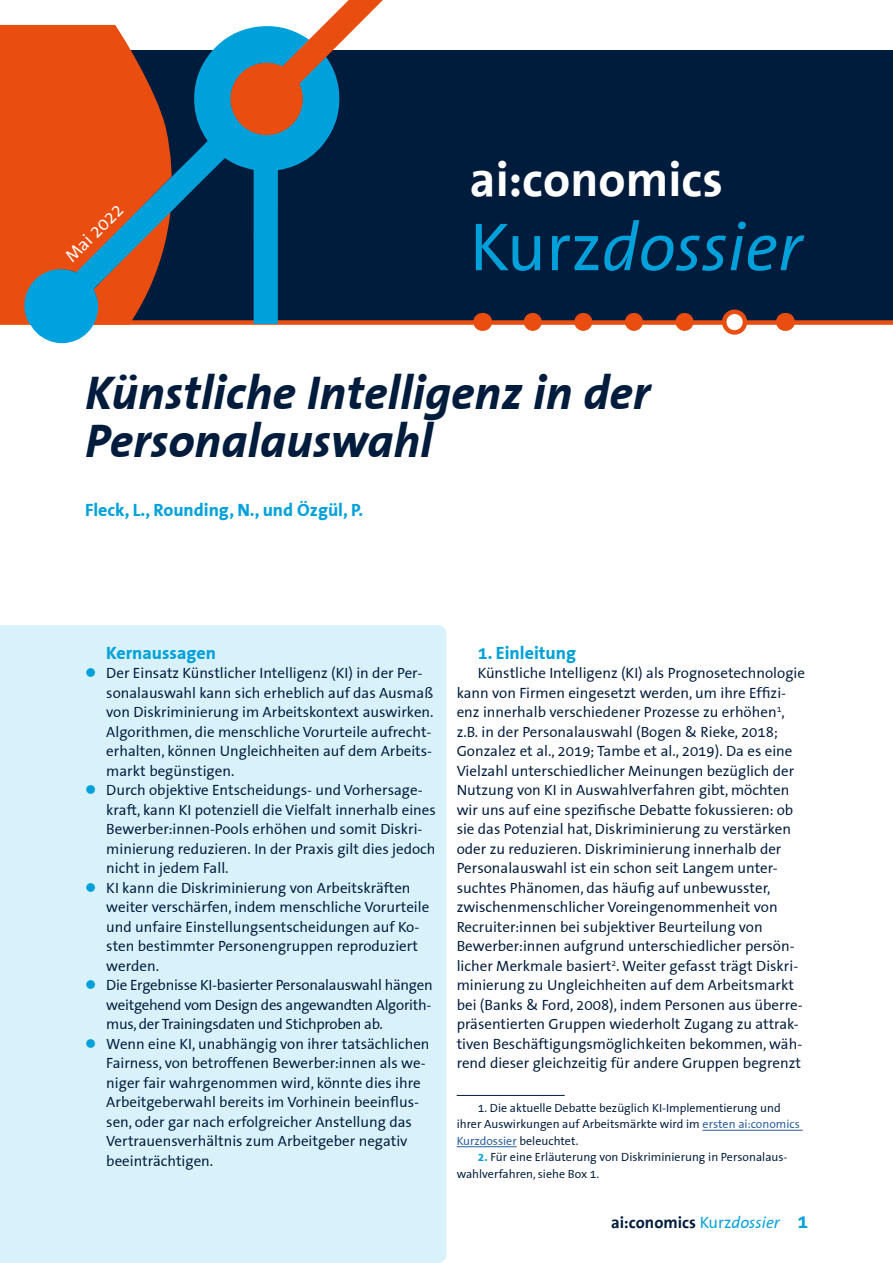
<style>
.page{position:relative;width:893px;height:1263px;background:#fff}
.page>*{position:absolute;margin:0;border:0;box-sizing:border-box;transform-origin:0 0}
.t1{font:italic 68.55px "The Sans Correspondence";color:#00a1db}
.t2{font:700 49.2px "The Sans";color:#fff}
.Heading_1{font:italic 700 48px/48px "The Sans Correspondence";color:#001c3d}
.authors{font:700 18px "The Sans Correspondence";color:#00a1db}
.Heading_2{font:700 18px "The Sans Correspondence";color:#00a1db}
.t3{font:18px "The Sans Correspondence";color:#fff}
.t4{font:700 16.5px "The Sans";color:#001c3d}
.Bodytext{font:15px/19.5px "The Sans Correspondence";color:#001c3d}
.Footnote_text{font:12px/16.5px "The Sans Correspondence";color:#001c3d}
.s1{font-style:normal}
.s2{color:#275b9b}
.s3{font-weight:700;color:#00a1db}
.s4{font-family:"The Sans Correspondence";font-weight:400;color:#00a1db}
.s5{font-family:"The Sans Correspondence";font-weight:400;font-style:italic;color:#00a1db}
.s6{font-family:"The Sans Correspondence";font-size:19.5px;color:#00a1db}
</style>
<div class="page">
<div style="left:0;top:50px;width:893px;height:271px;background:#001c3d"></div>
<svg style="left:533px;top:313px;width:214px;height:18px"></svg>
<svg style="left:482px;top:313px;width:1px;height:18px"></svg>
<svg style="left:785px;top:313px;width:1px;height:18px"></svg>
<div style="left:0;top:320px;width:893px;height:5px;background:#e94e10"></div>
<svg style="left:724px;top:312px;width:21px;height:20px"></svg>
<div style="left:722px;top:310px;width:25px;height:25px;border:4px solid #e94e10;border-radius:50%"></div>
<div style="left:0;top:25px;width:172px;height:300px;background:#e94e10"></div>
<svg style="left:17px;top:24px;width:325px;height:300px"></svg>
<svg style="left:228px;top:0;width:155px;height:138px"></svg>
<div style="left:26px;top:271px;width:72px;height:72px;background:#00a1df;border-radius:50%"></div>
<div style="left:0;top:625px;width:446px;height:638px;background:#d9f1fa"></div>
<hr style="left:457px;top:1095px;width:108px;height:1px;background:#001c3d">
<hr style="left:703px;top:1130px;width:100px;height:1px;background:#275b9b">
<hr style="left:457px;top:1146px;width:60px;height:1px;background:#275b9b">
<svg style="left:86px;top:668px;width:9px;height:9px"></svg>
<svg style="left:86px;top:785px;width:9px;height:9px"></svg>
<svg style="left:86px;top:883px;width:9px;height:8px"></svg>
<svg style="left:86px;top:980px;width:9px;height:9px"></svg>
<svg style="left:86px;top:1039px;width:9px;height:8px"></svg>
<p class="t3" style="left:61px;top:252px;width:75px;rotate:-45deg">Mai 2022</p>
<h2 class="t2" style="left:470px;top:138px;width:255px">ai:conomics</h2>
<h1 class="t1" style="left:470px;top:212px;width:333px"><span class="s1">Kurz</span>dossier</h1>
<h1 class="Heading_1" style="left:85px;top:371px;width:567px">Künstliche Intelligenz in der<br>Personalauswahl</h1>
<p class="authors" style="left:85px;top:500px;width:280px">Fleck, L., Rounding, N., und Özgül, P.</p>
<h2 class="Heading_2" style="left:106px;top:643px;width:111px">Kernaussagen</h2>
<p class="Bodytext" style="left:106px;top:664px;width:329px">Der Einsatz Künstlicher Intelligenz (KI) in der Per&shy;sonalauswahl kann sich erheblich auf das Ausmaß von Diskriminierung im Arbeitskontext auswirken.<br>Algorithmen, die menschliche Vorurteile aufrecht&shy;erhalten, können Ungleichheiten auf dem Arbeits&shy;markt begünstigen.</p>
<p class="Bodytext" style="left:106px;top:781px;width:331px">Durch objektive Entscheidungs- und Vorhersage&shy;kraft, kann KI potenziell die Vielfalt innerhalb eines Bewerber:innen-Pools erhöhen und somit Diskri&shy;minierung reduzieren. In der Praxis gilt dies jedoch nicht in jedem Fall.</p>
<p class="Bodytext" style="left:106px;top:878px;width:324px">KI kann die Diskriminierung von Arbeitskräften weiter verschärfen, indem menschliche Vorurteile und unfaire Einstellungsentscheidungen auf Ko&shy;sten bestimmter Personengruppen reproduziert werden.</p>
<p class="Bodytext" style="left:106px;top:976px;width:328px;text-align:justify">Die Ergebnisse KI-basierter Personalauswahl hängen weitgehend vom Design des angewandten Algorith&shy;mus, der Trainingsdaten und Stichproben ab.</p>
<p class="Bodytext" style="left:106px;top:1034px;width:325px">Wenn eine KI, unabhängig von ihrer tatsächlichen Fairness, von betroffenen Bewerber:innen als we&shy;niger fair wahrgenommen wird, könnte dies ihre Arbeitgeberwahl bereits im Vorhinein beeinflus&shy;sen, oder gar nach erfolgreicher Anstellung das Vertrauensverhältnis zum Arbeitgeber negativ beeinträchtigen.</p>
<h2 class="Heading_2" style="left:478px;top:643px;width:100px">1. Einleitung</h2>
<p class="Bodytext" style="left:457px;top:664px;width:350px;text-indent:21px">Künstliche Intelligenz (KI) als Prognosetechnologie kann von Firmen eingesetzt werden, um ihre Effizi&shy;enz innerhalb verschiedener Prozesse zu erhöhen<sup>1</sup>, z.B. in der Personalauswahl (Bogen &amp; Rieke, 2018; Gonzalez et al., 2019; Tambe et al., 2019). Da es eine Vielzahl unterschiedlicher Meinungen bezüglich der Nutzung von KI in Auswahlverfahren gibt, möchten wir uns auf eine spezifische Debatte fokussieren: ob sie das Potenzial hat, Diskriminierung zu verstärken oder zu reduzieren. Diskriminierung innerhalb der Personalauswahl ist ein schon seit Langem unter&shy;suchtes Phänomen, das häufig auf unbewusster, zwischenmenschlicher Voreingenommenheit von Recruiter:innen bei subjektiver Beurteilung von Bewerber:innen aufgrund unterschiedlicher persön&shy;licher Merkmale basiert<sup>2</sup>. Weiter gefasst trägt Diskri&shy;minierung zu Ungleichheiten auf dem Arbeitsmarkt bei (Banks &amp; Ford, 2008), indem Personen aus überre&shy;präsentierten Gruppen wiederholt Zugang zu attrak&shy;tiven Beschäftigungsmöglichkeiten bekommen, wäh&shy;rend dieser gleichzeitig für andere Gruppen begrenzt</p>
<p class="Footnote_text" style="left:457px;top:1100px;width:345px;text-indent:21px">1. Die aktuelle Debatte bezüglich KI-Implementierung und ihrer Auswirkungen auf Arbeitsmärkte wird im <span class="s2">ersten ai:conomics<br>Kurzdossier</span> beleuchtet.</p>
<p class="Footnote_text" style="left:457px;top:1149px;width:332px;text-indent:21px"><span class="s3">2.</span> Für eine Erläuterung von Diskriminierung in Personalaus&shy;wahlverfahren, siehe Box 1.</p>
<p class="t4" style="left:611px;top:1208px;width:199px">ai:conomics <span class="s4">Kurz</span><span class="s5">dossier</span> <span class="s6">1</span></p>
</div>
